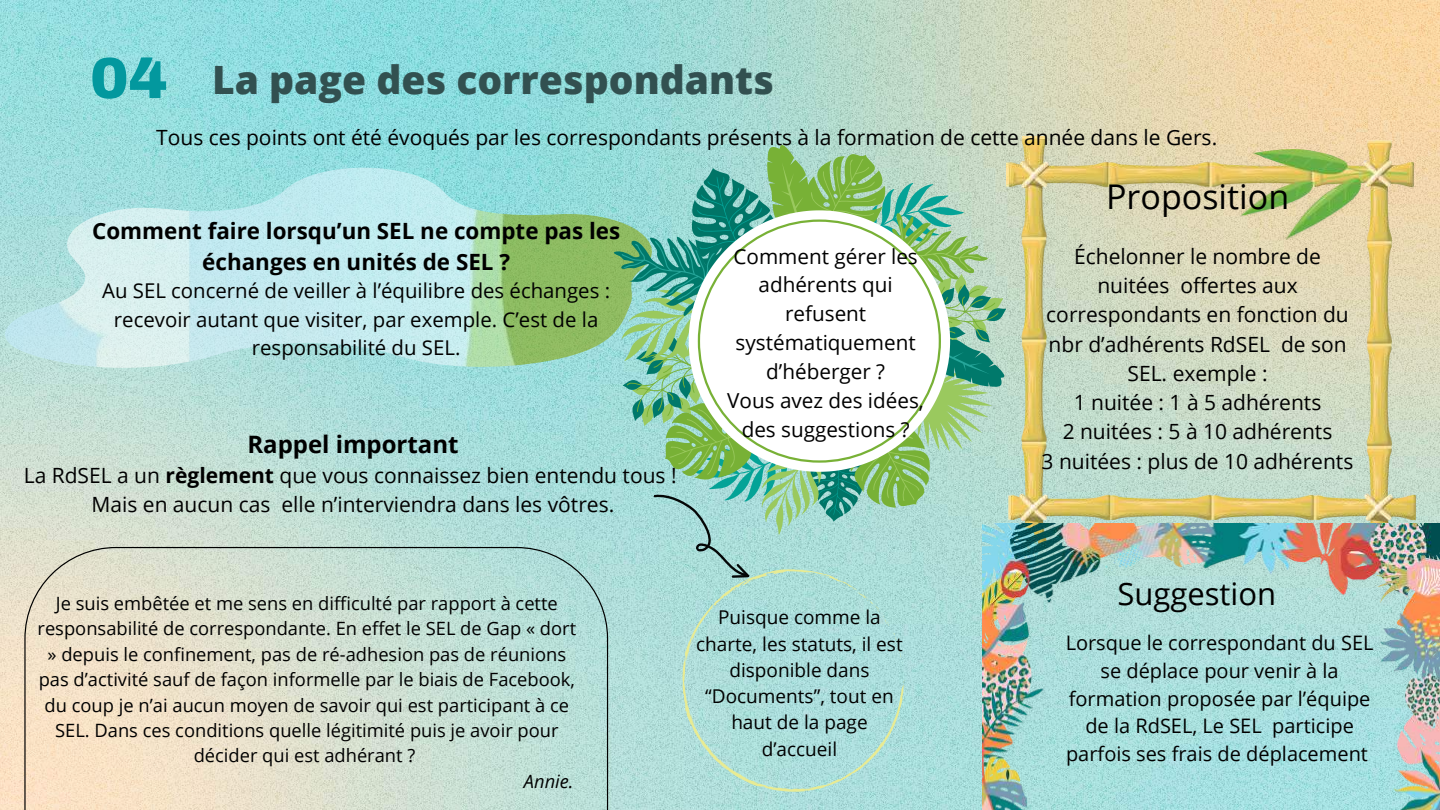
<style>
.page{position:relative;width:1440px;height:810px;background:#fff}
.page>*{position:absolute;margin:0;border:0;box-sizing:border-box;transform-origin:0 0}
.t1{font:800 39px "Open Sans";color:#325050}
.t2{font:34px "Open Sans";color:#000}
.t3{font:31px "Open Sans";color:#000}
.t4{font:700 24px "Open Sans";color:#000}
.t5{font:700 22.4px/30.8px "Open Sans";color:#000;text-align:center}
.t6{font:21px/29.2px "Open Sans";color:#000;text-align:center}
.t7{font:20.7px/28.8px "Open Sans";color:#000;text-align:center}
.t8{font:20.4px/28.5px "Open Sans";color:#000;text-align:center}
.t9{font:20px/27.8px "Open Sans";color:#000;text-align:center}
.t10{font:19px/26.2px "Open Sans";color:#000;text-align:center}
.t11{font:18.3px/25.4px "Open Sans";color:#000;text-align:center}
.t12{font:italic 18.3px "Open Sans";color:#000}
.s1{font-family:"Archivo";font-weight:900;font-size:58px;color:#03989e}
.s2{font-weight:700}
</style>
<div class="page">
<img style="left:0;top:0;width:1440px;height:810px">
<img style="left:1006px;top:136px;width:409px;height:387px">
<img style="left:982px;top:523px;width:457px;height:287px">
<img style="left:5px;top:168px;width:608px;height:200px">
<svg style="left:24px;top:547px;width:584px;height:263px"></svg>
<svg style="left:682px;top:663px;width:222px;height:129px;fill:#addfdc"></svg>
<svg style="left:613px;top:144px;width:393px;height:519px"></svg>
<svg style="left:696px;top:728px;width:7px;height:11px"></svg>
<h1 class="t1" style="left:90px;top:52px;width:685px"><span class="s1">04</span> La page des correspondants</h1>
<p class="t6" style="left:156px;top:122px;width:1062px">Tous ces points ont été évoqués par les correspondants présents à la formation de cette année dans le Gers.</p>
<p class="t5" style="left:92px;top:215px;width:530px">Comment faire lorsqu’un SEL ne compte pas les échanges en unités de SEL ?</p>
<p class="t8" style="left:102px;top:276px;width:510px">Au SEL concerné de veiller à l’équilibre des échanges : recevoir autant que visiter, par exemple. C’est de la responsabilité du SEL.</p>
<p class="t4" style="left:247px;top:427px;width:213px">Rappel important</p>
<p class="t6" style="left:24px;top:460px;width:654px">La RdSEL a un <span class="s2">règlement</span> que vous connaissez bien entendu tous !<br>Mais en aucun cas elle n’interviendra dans les vôtres.</p>
<p class="t7" style="left:727px;top:241px;width:198px">Comment gérer les adhérents qui refusent systématiquement d’héberger ?<br>Vous avez des idées, des suggestions ?</p>
<p class="t11" style="left:38px;top:590px;width:540px">Je suis embêtée et me sens en difficulté par rapport à cette responsabilité de correspondante. En effet le SEL de Gap « dort » depuis le confinement, pas de ré-adhesion pas de réunions pas d’activité sauf de façon informelle par le biais de Facebook, du coup je n’ai aucun moyen de savoir qui est participant à ce SEL. Dans ces conditions quelle légitimité puis je avoir pour décider qui est adhérant ?</p>
<p class="t12" style="left:524px;top:768px;width:51px">Annie.</p>
<p class="t10" style="left:696px;top:604px;width:208px">Puisque comme la charte, les statuts, il est disponible dans “Documents”, tout en haut de la page d’accueil</p>
<h2 class="t2" style="left:1106px;top:173px;width:185px">Proposition</h2>
<p class="t6" style="left:1042px;top:241px;width:313px">Échelonner le nombre de nuitées offertes aux correspondants en fonction du nbr d’adhérents RdSEL de son<br>SEL. exemple :<br>1 nuitée : 1 à 5 adhérents<br>2 nuitées : 5 à 10 adhérents<br>3 nuitées : plus de 10 adhérents</p>
<h3 class="t3" style="left:1117px;top:572px;width:160px">Suggestion</h3>
<p class="t9" style="left:1066px;top:628px;width:309px">Lorsque le correspondant du SEL se déplace pour venir à la formation proposée par l’équipe de la RdSEL, Le SEL participe parfois ses frais de déplacement</p>
</div>
